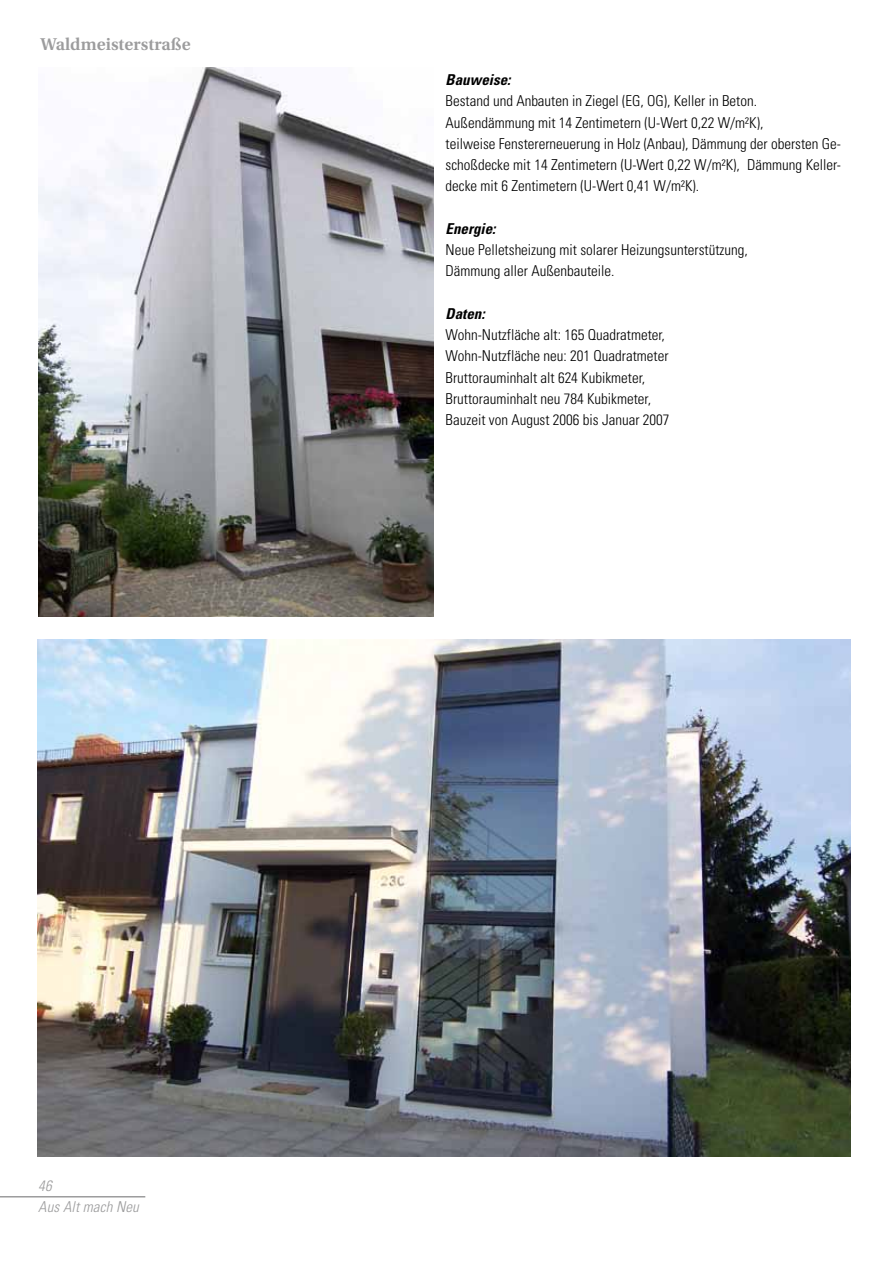
<style>
.page{position:relative;width:893px;height:1263px;background:#fff}
.page>*{position:absolute;margin:0;border:0;box-sizing:border-box;transform-origin:0 0}
.t1{font:600 18px "Utopia Std";color:#9c9c9d}
.Mengentext{font:300 condensed 15px/21.3px "Univers";color:#000;text-align:justify}
.Auszeichnung_Mengent{font:300 condensed 15px "Univers";color:#000}
.Auszeichnung_Mengent-2{font:italic 700 condensed 15px "Univers";color:#000}
.t2{font:italic 300 condensed 15px/21.3px "Univers";letter-spacing:.01em;color:#9c9c9d}
</style>
<div class="page">
<hr style="left:0;top:1196px;width:145px;height:1px;background:#9c9c9d">
<img style="left:37px;top:639px;width:813px;height:518px">
<img style="left:38px;top:67px;width:396px;height:550px">
<p class="t1" style="left:40px;top:34px;width:152px">Waldmeisterstraße</p>
<p class="Auszeichnung_Mengent-2" style="left:446px;top:71px;width:66px">Bauweise:</p>
<p class="Auszeichnung_Mengent" style="left:446px;top:92px;width:313px">Bestand und Anbauten in Ziegel (EG, OG), Keller in Beton.</p>
<p class="Mengentext" style="left:446px;top:112px;width:319px">Außendämmung mit 14 Zentimetern (U-Wert 0,22 W/m²K),</p>
<p class="Mengentext" style="left:446px;top:133px;width:397px">teilweise Fenstererneuerung in Holz (Anbau), Dämmung der obersten Ge&shy;schoßdecke mit 14 Zentimetern (U-Wert 0,22 W/m²K), Dämmung Keller&shy;decke mit 6 Zentimetern (U-Wert 0,41 W/m²K).</p>
<p class="Auszeichnung_Mengent-2" style="left:446px;top:219px;width:51px">Energie:</p>
<p class="Auszeichnung_Mengent" style="left:446px;top:241px;width:304px">Neue Pelletsheizung mit solarer Heizungsunterstützung,</p>
<p class="Mengentext" style="left:446px;top:260px;width:171px">Dämmung aller Außenbauteile.</p>
<p class="Auszeichnung_Mengent-2" style="left:446px;top:304px;width:41px">Daten:</p>
<p class="Mengentext" style="left:446px;top:324px;width:221px">Wohn-Nutzfläche alt: 165 Quadratmeter,</p>
<p class="Mengentext" style="left:446px;top:345px;width:224px">Wohn-Nutzfläche neu: 201 Quadratmeter</p>
<p class="Mengentext" style="left:446px;top:367px;width:201px">Bruttorauminhalt alt 624 Kubikmeter,</p>
<p class="Mengentext" style="left:446px;top:388px;width:207px">Bruttorauminhalt neu 784 Kubikmeter,</p>
<p class="Mengentext" style="left:446px;top:409px;width:226px">Bauzeit von August 2006 bis Januar 2007</p>
<p class="t2" style="left:38px;top:1175px;width:102px">46<br>Aus Alt mach Neu</p>
</div>
